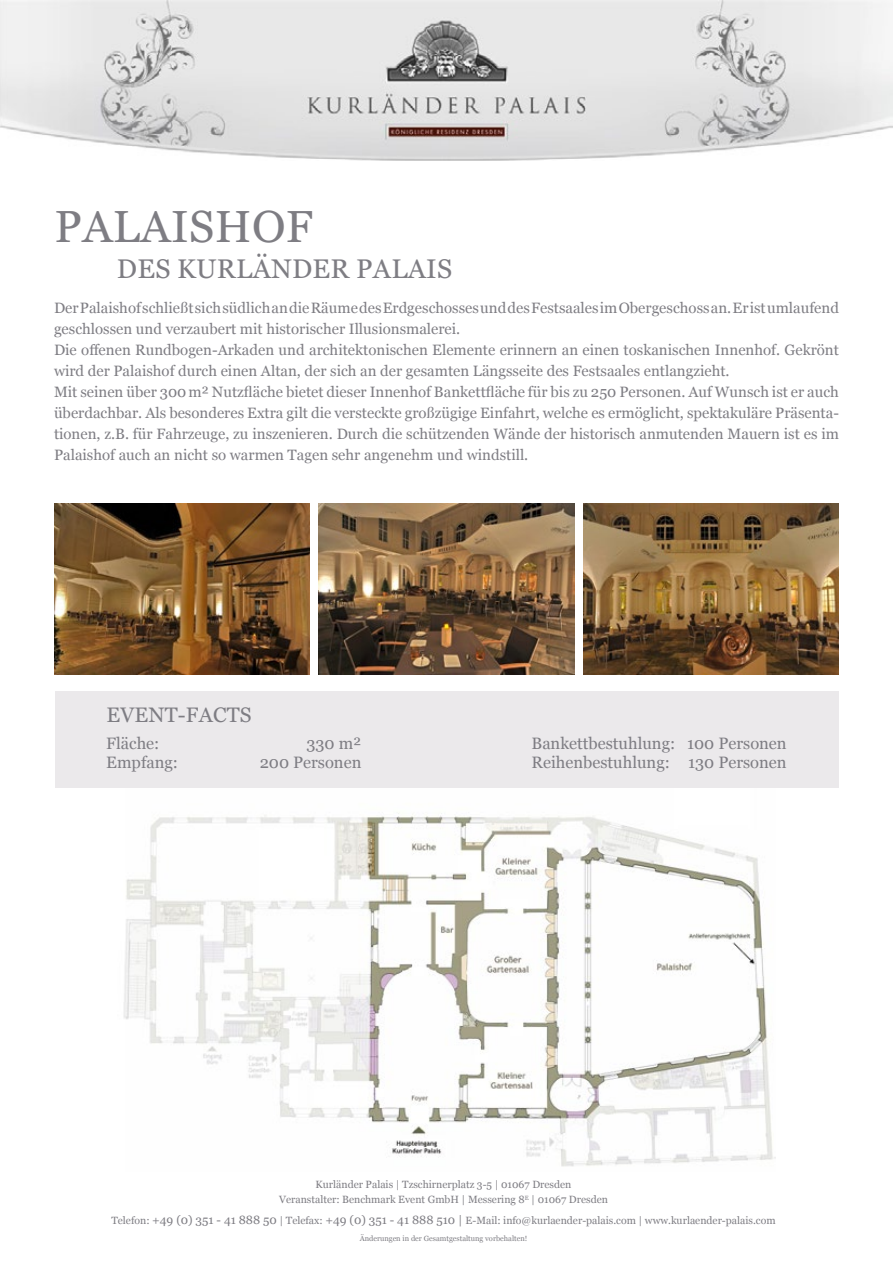
<style>
.page{position:relative;width:893px;height:1263px;background:#fff}
.page>*{position:absolute;margin:0;border:0;box-sizing:border-box;transform-origin:0 0}
.t1{font:45px "Georgia";letter-spacing:.01em;color:#7e7d83}
.t2{font:27px "Georgia";letter-spacing:.01em;color:#7e7d83}
.t3{font:21px "Georgia";letter-spacing:.01em;color:#7e7d83}
.t4{font:16.5px "Georgia";color:#7e7d83}
.t5{font:15px/21px "Georgia";color:#7e7d83}
.t6{font:10.5px/15px "Georgia";color:#7e7d83;text-align:center}
.t7{font:7.5px "Georgia";color:#7e7d83}
.s1{font-size:12px}
</style>
<div class="page">
<img style="left:123px;top:813px;width:653px;height:354px">
<img style="left:0;top:0;width:893px;height:161px">
<img style="left:54px;top:504px;width:255px;height:170px">
<img style="left:319px;top:504px;width:255px;height:170px">
<img style="left:584px;top:504px;width:255px;height:170px">
<div style="left:55px;top:691px;width:783px;height:97px;background:#ebe9eb"></div>
<h1 class="t1" style="left:54px;top:200px;width:260px">PALAISHOF</h1>
<h2 class="t2" style="left:117px;top:253px;width:337px">DES KURLÄNDER PALAIS</h2>
<p class="t5" style="left:54px;top:298px;width:786px">Der Palaishof schließt sich südlich an die Räume des Erdgeschosses und des Festsaales im Obergeschoss an. Er ist umlaufend geschlossen und verzaubert mit historischer Illusionsmalerei.<br>Die offenen Rundbogen-Arkaden und architektonischen Elemente erinnern an einen toskanischen Innenhof. Gekrönt wird der Palaishof durch einen Altan, der sich an der gesamten Längsseite des Festsaales entlangzieht.<br>Mit seinen über 300m² Nutzfläche bietet dieser Innenhof Bankettfläche für bis zu 250 Personen. Auf Wunsch ist er auch überdachbar. Als besonderes Extra gilt die versteckte großzügige Einfahrt, welche es ermöglicht, spektakuläre Präsenta&shy;tionen, z.B. für Fahrzeuge, zu inszenieren. Durch die schützenden Wände der historisch anmutenden Mauern ist es im Palaishof auch an nicht so warmen Tagen sehr angenehm und windstill.</p>
<h3 class="t3" style="left:107px;top:702px;width:147px">EVENT-FACTS</h3>
<p class="t4" style="left:106px;top:733px;width:55px">Fläche:</p>
<p class="t4" style="left:306px;top:733px;width:57px">330 m²</p>
<p class="t4" style="left:532px;top:733px;width:257px">Bankettbestuhlung: 100 Personen</p>
<p class="t4" style="left:106px;top:753px;width:73px">Empfang:</p>
<p class="t4" style="left:260px;top:753px;width:103px">200 Personen</p>
<p class="t4" style="left:531px;top:753px;width:257px">Reihenbestuhlung: 130 Personen</p>
<p class="t6" style="left:279px;top:1177px;width:330px">Kurländer Palais | Tzschirnerplatz 3-5 | 01067 Dresden<br>Veranstalter: Benchmark Event GmbH | Messering 8<sup>E</sup> | 01067 Dresden</p>
<p class="t6" style="left:111px;top:1213px;width:666px">Telefon: <span class="s1">+49 (0) 351 - 41 888 50</span> | Telefax: <span class="s1">+49 (0) 351 - 41 888 510 |</span> E-Mail: info@kurlaender-palais.com | www.kurlaender-palais.com</p>
<p class="t7" style="left:360px;top:1234px;width:169px">Änderungen in der Gesamtgestaltung vorbehalten!</p>
</div>
